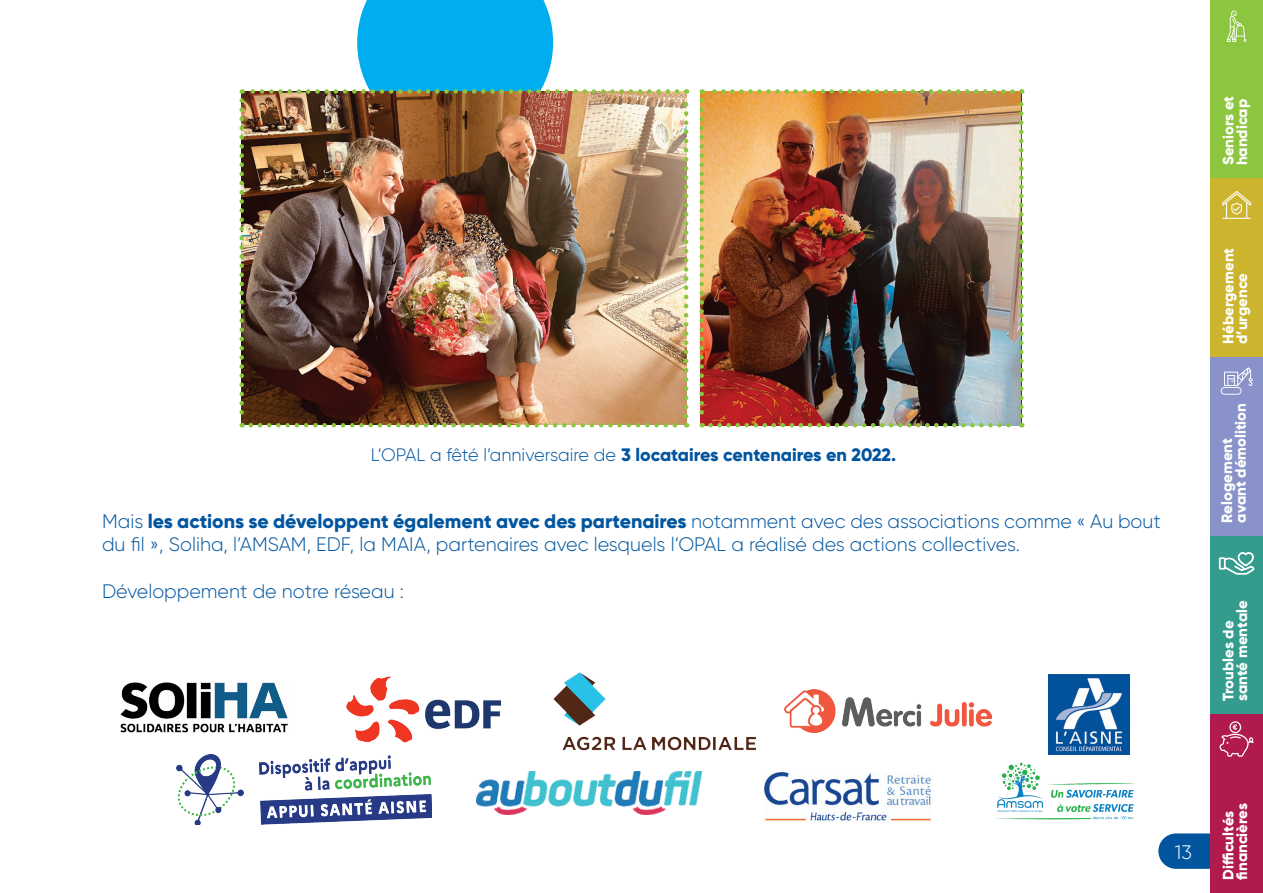
<style>
.page{position:relative;width:1263px;height:893px;background:#fff}
.page>*{position:absolute;margin:0;border:0;box-sizing:border-box;transform-origin:0 0}
.t1{font:300 19.5px/23.4px "Gilroy";color:#01559f}
.t2{font:300 19.5px "Gilroy";color:#fff}
.t3{font:800 18px "Gilroy";color:#01559f}
.t4{font:800 15px/13.5px "Gilroy";color:#fff}
.s1{font-weight:300}
.s2{font-weight:800}
</style>
<div class="page">
<svg style="left:1158px;top:833px;width:52px;height:36px;background:#1965a8"></svg>
<div style="left:1210px;top:0;width:53px;height:179px;background:#8bc63e"></div>
<div style="left:1210px;top:179px;width:53px;height:178px;background:#ccb42e"></div>
<div style="left:1210px;top:357px;width:53px;height:179px;background:#8a93c9"></div>
<div style="left:1210px;top:536px;width:53px;height:178px;background:#349c8d"></div>
<div style="left:1210px;top:714px;width:53px;height:179px;background:#b11a4e"></div>
<img style="left:553px;top:672px;width:203px;height:78px">
<img style="left:176px;top:755px;width:255px;height:69px">
<img style="left:476px;top:772px;width:226px;height:43px">
<img style="left:764px;top:772px;width:167px;height:49px">
<img style="left:338px;top:676px;width:163px;height:89px">
<img style="left:785px;top:690px;width:207px;height:43px">
<img style="left:121px;top:682px;width:167px;height:51px">
<img style="left:701px;top:91px;width:320px;height:334px">
<img style="left:239px;top:0;width:449px;height:427px">
<svg style="left:699px;top:100px;width:5px;height:327px;background:#c6b16b"></svg>
<svg style="left:710px;top:423px;width:312px;height:4px"></svg>
<svg style="left:1019px;top:89px;width:4px;height:327px"></svg>
<svg style="left:702px;top:89px;width:310px;height:5px"></svg>
<svg style="left:1227px;top:11px;width:19px;height:31px"></svg>
<svg style="left:1222px;top:191px;width:29px;height:28px"></svg>
<svg style="left:1221px;top:367px;width:32px;height:28px"></svg>
<svg style="left:1218px;top:552px;width:36px;height:23px"></svg>
<svg style="left:1219px;top:721px;width:35px;height:36px"></svg>
<img style="left:995px;top:762px;width:140px;height:58px">
<img style="left:1049px;top:674px;width:80px;height:80px">
<p class="t3" style="left:371px;top:443px;width:527px"><span class="s1">L’OPAL a fêté l’anniversaire de</span> 3 locataires centenaires en 2022.</p>
<p class="t1" style="left:102px;top:509px;width:1060px">Mais <span class="s2">les actions se développent également avec des partenaires</span> notamment avec des associations comme « Au bout du fil », Soliha, l’AMSAM, EDF, la MAIA, partenaires avec lesquels l’OPAL a réalisé des actions collectives.</p>
<p class="t1" style="left:102px;top:579px;width:303px">Développement de notre réseau :</p>
<p class="t4" style="left:1221px;top:165px;width:71px;rotate:-90deg">Seniors et handicap</p>
<p class="t4" style="left:1221px;top:344px;width:98px;rotate:-90deg">Hébergement d’urgence</p>
<p class="t4" style="left:1220px;top:523px;width:121px;rotate:-90deg">Relogement avant démolition</p>
<p class="t4" style="left:1221px;top:701px;width:102px;rotate:-90deg">Troubles de santé mentale</p>
<p class="t2" style="left:1175px;top:840px;width:18px">13</p>
<p class="t4" style="left:1221px;top:880px;width:78px;rotate:-90deg">Difficultés financières</p>
</div>
